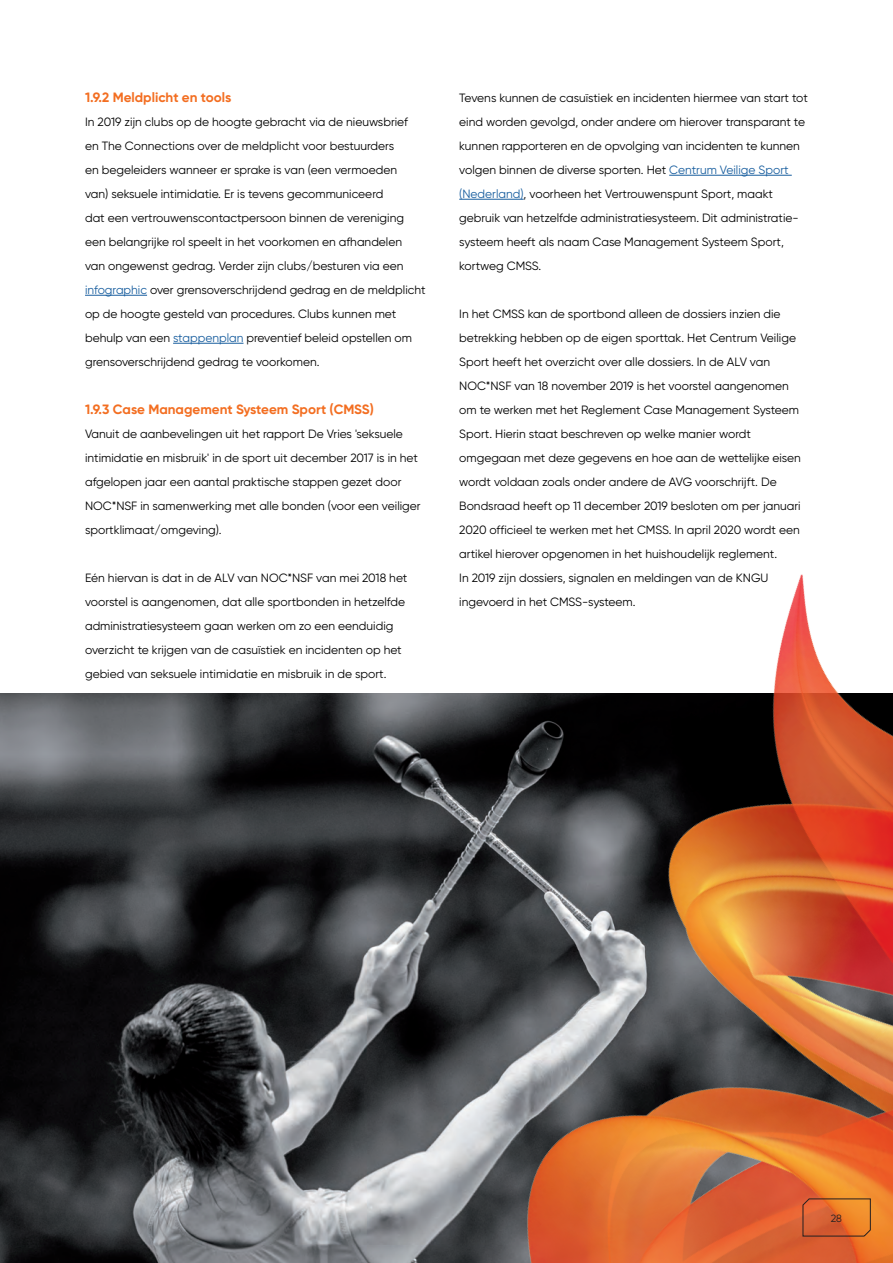
<style>
.page{position:relative;width:893px;height:1263px;background:#fff}
.page>*{position:absolute;margin:0;border:0;box-sizing:border-box;transform-origin:0 0}
.t1{font:700 13.5px "Gilroy";color:#f36e21}
.t2{font:12px/24px "Gilroy";color:#000}
.t3{font:10.5px "Gilroy";color:#231f20}
.s1{color:#175d9e}
</style>
<div class="page">
<img style="left:0;top:693px;width:76px;height:570px">
<img style="left:76px;top:574px;width:817px;height:689px">
<hr style="left:85px;top:295px;width:62px;height:1px;background:#175d9e">
<hr style="left:173px;top:343px;width:70px;height:1px;background:#175d9e">
<hr style="left:669px;top:175px;width:123px;height:1px;background:#175d9e">
<hr style="left:459px;top:199px;width:65px;height:1px;background:#175d9e">
<svg style="left:802px;top:1198px;width:69px;height:39px"></svg>
<p class="t1" style="left:85px;top:89px;width:148px">1.9.2 Meldplicht en tools</p>
<p class="t2" style="left:85px;top:110px;width:342px">In 2019 zijn clubs op de hoogte gebracht via de nieuwsbrief<br>en The Connections over de meldplicht voor bestuurders<br>en begeleiders wanneer er sprake is van (een vermoeden<br>van) seksuele intimidatie. Er is tevens gecommuniceerd<br>dat een vertrouwenscontactpersoon binnen de vereniging een belangrijke rol speelt in het voorkomen en afhandelen<br>van ongewenst gedrag. Verder zijn clubs/besturen via een <span class="s1">infographic</span> over grensoverschrijdend gedrag en de meldplicht op de hoogte gesteld van procedures. Clubs kunnen met behulp van een <span class="s1">stappenplan</span> preventief beleid opstellen om grensoverschrijdend gedrag te voorkomen.</p>
<p class="t1" style="left:85px;top:401px;width:290px">1.9.3 Case Management Systeem Sport (CMSS)</p>
<p class="t2" style="left:85px;top:422px;width:337px">Vanuit de aanbevelingen uit het rapport De Vries 'seksuele intimidatie en misbruik' in de sport uit december 2017 is in het afgelopen jaar een aantal praktische stappen gezet door NOC*NSF in samenwerking met alle bonden (voor een veiliger sportklimaat/omgeving).</p>
<p class="t2" style="left:85px;top:566px;width:324px">Eén hiervan is dat in de ALV van NOC*NSF van mei 2018 het voorstel is aangenomen, dat alle sportbonden in hetzelfde administratiesysteem gaan werken om zo een eenduidig overzicht te krijgen van de casuïstiek en incidenten op het gebied van seksuele intimidatie en misbruik in de sport.</p>
<p class="t2" style="left:459px;top:86px;width:350px">Tevens kunnen de casuïstiek en incidenten hiermee van start tot eind worden gevolgd, onder andere om hierover transparant te kunnen rapporteren en de opvolging van incidenten te kunnen volgen binnen de diverse sporten. Het <span class="s1">Centrum Veilige Sport (Nederland)</span>, voorheen het Vertrouwenspunt Sport, maakt gebruik van hetzelfde administratiesysteem. Dit administratie&shy;systeem heeft als naam Case Management Systeem Sport, kortweg CMSS.</p>
<p class="t2" style="left:459px;top:302px;width:343px">In het CMSS kan de sportbond alleen de dossiers inzien die betrekking hebben op de eigen sporttak. Het Centrum Veilige Sport heeft het overzicht over alle dossiers. In de ALV van NOC*NSF van 18 november 2019 is het voorstel aangenomen om te werken met het Reglement Case Management Systeem Sport. Hierin staat beschreven op welke manier wordt omgegaan met deze gegevens en hoe aan de wettelijke eisen wordt voldaan zoals onder andere de AVG voorschrijft. De Bondsraad heeft op 11 december 2019 besloten om per januari 2020 officieel te werken met het CMSS. In april 2020 wordt een artikel hierover opgenomen in het huishoudelijk reglement.<br>In 2019 zijn dossiers, signalen en meldingen van de KNGU ingevoerd in het CMSS-systeem.</p>
<p class="t3" style="left:831px;top:1211px;width:13px">28</p>
</div>
